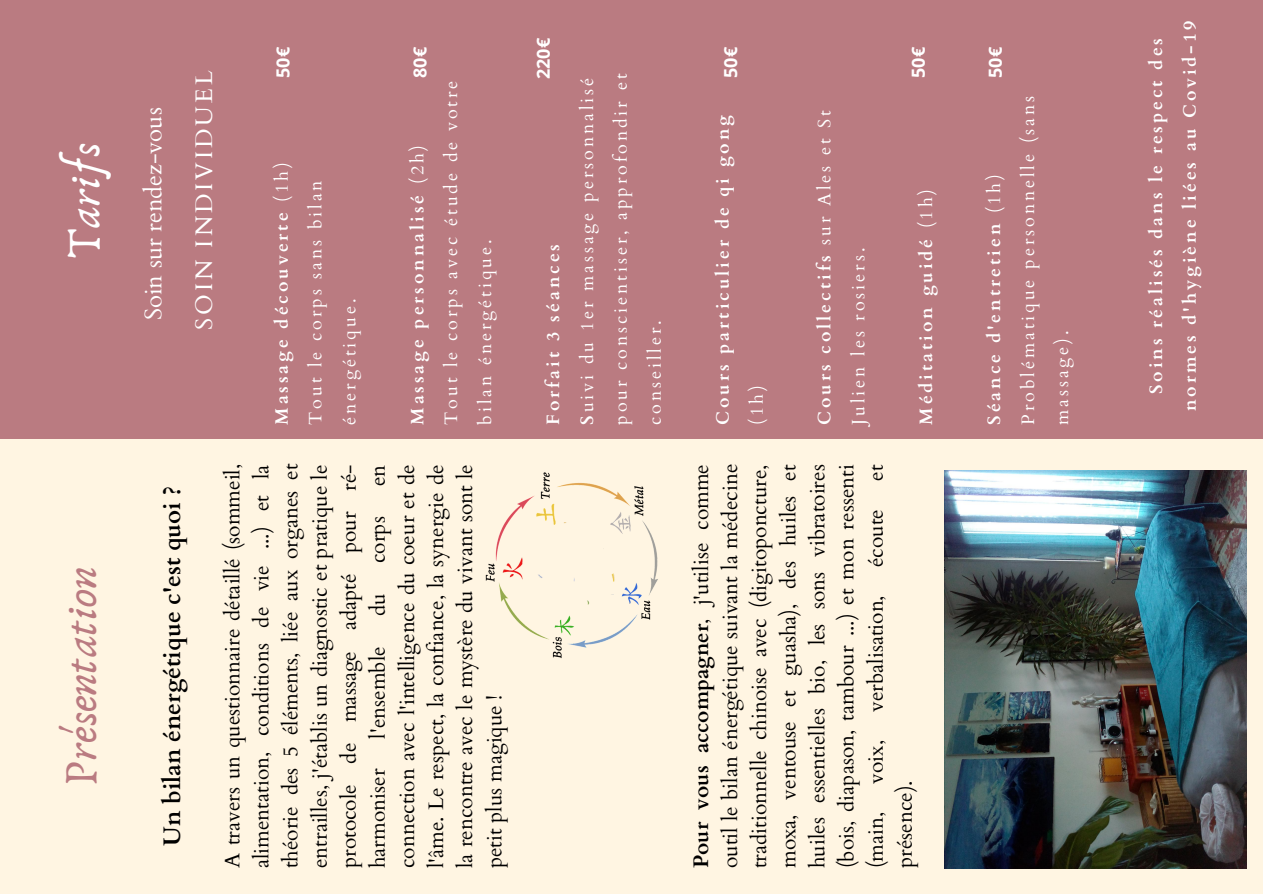
<style>
.page{position:relative;width:1263px;height:894px;background:#fff}
.page>*{position:absolute;margin:0;border:0;box-sizing:border-box;transform-origin:0 0}
.t1{font:48px "Anaktoria";color:#ba7b81}
.t2{font:48px "Anaktoria";color:#fff}
.t3{font:700 24px "Cardo";color:#000}
.t4{font:24px "Cardo";color:#fff}
.t5{font:24px "Cardo";letter-spacing:.12em;color:#fff}
.t6{font:21px/29.1px "Cardo";color:#000;text-align:justify}
.t7{font:18px/33.9px "Cardo";letter-spacing:.16em;color:#fff}
.t8{font:700 18px/33.8px "Cardo";letter-spacing:.16em;color:#fff;text-align:center}
.t9{font:700 18px "Open Sans";color:#fff}
.s1{font-weight:700}
.s2{font-weight:400}
</style>
<div class="page">
<div style="left:0;top:0;width:1263px;height:893px;background:#fff5e2"></div>
<div style="left:0;top:0;width:1263px;height:439px;background:#ba7b81"></div>
<img style="left:485px;top:472px;width:173px;height:187px">
<img style="left:945px;top:471px;width:301px;height:397px">
<h1 class="t2" style="left:55px;top:259px;width:119px;rotate:-90deg">Tarifs</h1>
<h1 class="t1" style="left:52px;top:785px;width:221px;rotate:-90deg">Présentation</h1>
<p class="t4" style="left:138px;top:320px;width:214px;rotate:-90deg">Soin sur rendez-vous</p>
<p class="t5" style="left:188px;top:330px;width:260px;rotate:-90deg">SOIN INDIVIDUEL</p>
<p class="t9" style="left:270px;top:78px;width:32px;rotate:-90deg">50€</p>
<p class="t7" style="left:265px;top:424px;width:264px;rotate:-90deg"><span class="s1">Massage découverte</span> (1h)<br>Tout le corps sans bilan énergétique.</p>
<p class="t9" style="left:530px;top:79px;width:43px;rotate:-90deg">220€</p>
<p class="t9" style="left:407px;top:78px;width:32px;rotate:-90deg">80€</p>
<p class="t9" style="left:718px;top:78px;width:32px;rotate:-90deg">50€</p>
<p class="t9" style="left:983px;top:78px;width:32px;rotate:-90deg">50€</p>
<p class="t9" style="left:906px;top:78px;width:32px;rotate:-90deg">50€</p>
<p class="t7" style="left:401px;top:424px;width:346px;rotate:-90deg"><span class="s1">Massage personnalisé</span> (2h)<br>Tout le corps avec étude de votre bilan énergétique.</p>
<p class="t7" style="left:536px;top:424px;width:352px;rotate:-90deg"><span class="s1">Forfait 3 séances<br>S</span>uivi du 1er massage personnalisé pour conscientiser, approfondir et conseiller.</p>
<p class="t7" style="left:977px;top:424px;width:330px;rotate:-90deg"><span class="s1">Séance d'entretien</span> (1h)<br>Problématique personnelle (sans massage).</p>
<p class="t7" style="left:808px;top:424px;width:316px;rotate:-90deg"><span class="s1">Cours collectifs</span> sur Ales et St<br>Julien les rosiers.</p>
<p class="t8" style="left:706px;top:424px;width:311px;rotate:-90deg">Cours particulier de qi gong</p>
<p class="t8" style="left:910px;top:424px;width:237px;rotate:-90deg">Méditation guidé <span class="s2">(1h)</span></p>
<p class="t7" style="left:740px;top:424px;width:41px;rotate:-90deg">(1h)</p>
<p class="t3" style="left:156px;top:845px;width:361px;rotate:-90deg">Un bilan énergétique c'est quoi ?</p>
<p class="t6" style="left:218px;top:868px;width:406px;rotate:-90deg">A travers un questionnaire détaillé (sommeil, alimentation, conditions de vie ...) et la théorie des 5 éléments, liée aux organes et entrailles, j'établis un diagnostic et pratique le protocole de massage adapté pour ré&shy;harmoniser</p>
<p class="t6" style="left:364px;top:868px;width:405px;text-indent:382px;rotate:-90deg">en connection avec l'intelligence du coeur et de l'âme. Le respect, la confiance, la synergie de la rencontre avec le mystère du vivant sont le petit plus magique !</p>
<p class="t6" style="left:687px;top:868px;width:405px;rotate:-90deg"><span class="s1">Pour vous accompagner</span>, j'utilise comme outil le bilan énergétique suivant la médecine traditionnelle chinoise avec (digitoponcture, moxa, ventouse et guasha), des huiles et huiles essentielles bio, les sons vibratoires (bois, diapason, tambour ...) et mon ressenti (main,</p>
<p class="t6" style="left:862px;top:481px;width:18px;rotate:-90deg">et</p>
<p class="t6" style="left:862px;top:567px;width:60px;rotate:-90deg">écoute</p>
<p class="t6" style="left:364px;top:563px;width:48px;rotate:-90deg">corps</p>
<p class="t6" style="left:364px;top:616px;width:24px;rotate:-90deg">du</p>
<p class="t6" style="left:862px;top:711px;width:118px;rotate:-90deg">verbalisation,</p>
<p class="t6" style="left:364px;top:738px;width:93px;rotate:-90deg">l'ensemble</p>
<p class="t6" style="left:862px;top:783px;width:45px;rotate:-90deg">voix,</p>
<p class="t6" style="left:891px;top:868px;width:89px;rotate:-90deg">présence).</p>
<p class="t8" style="left:1139px;top:411px;width:392px;rotate:-90deg">Soins réalisés dans le respect des normes d'hygiène liées au Covid-19</p>
</div>
